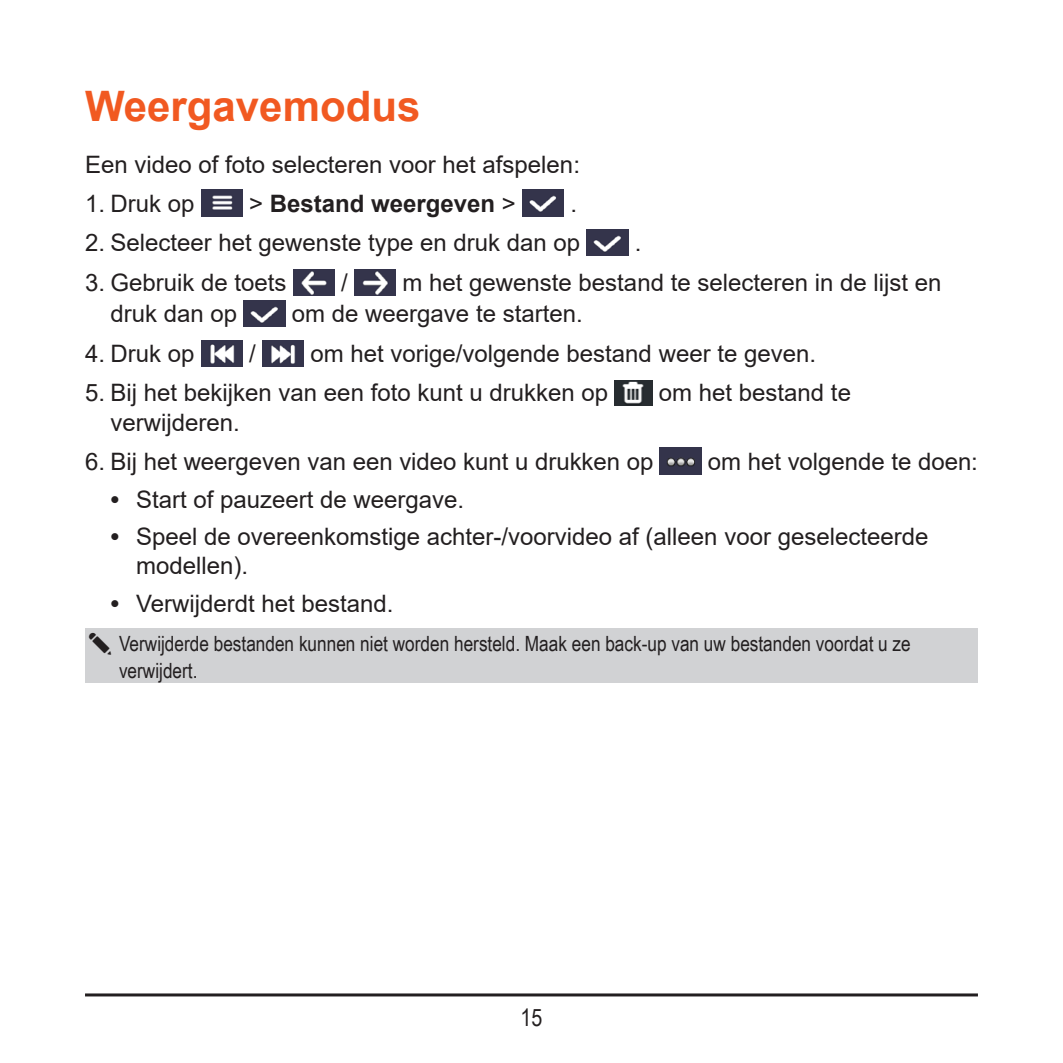
<style>
.page{position:relative;width:1063px;height:1063px;background:#fff}
.page>*{position:absolute;margin:0;border:0;box-sizing:border-box;transform-origin:0 0}
.t1{font:700 42px "Arial";color:#f15921}
.t2{font:24px/28.8px "Arial";color:#231f20}
.t3{font:700 24px "Arial";color:#231f20}
.t4{font:24px "Arial Narrow";color:#231f20}
.t5{font:21px/27px "Arial Narrow";color:#231f20}
.s1{font-weight:400}
</style>
<div class="page">
<hr style="left:85px;top:993px;width:893px;height:3px;background:#231f20">
<div style="left:85px;top:628px;width:893px;height:54px;background:#d1d2d4"></div>
<img style="left:201px;top:190px;width:42px;height:26px">
<img style="left:523px;top:190px;width:41px;height:26px">
<img style="left:587px;top:230px;width:41px;height:26px">
<img style="left:293px;top:269px;width:42px;height:27px">
<img style="left:355px;top:269px;width:41px;height:27px">
<img style="left:244px;top:301px;width:41px;height:26px">
<img style="left:201px;top:340px;width:42px;height:27px">
<img style="left:263px;top:340px;width:41px;height:27px">
<img style="left:615px;top:380px;width:37px;height:26px">
<img style="left:660px;top:448px;width:41px;height:26px">
<h1 class="t1" style="left:85px;top:77px;width:337px">Weergavemodus</h1>
<p class="t2" style="left:85px;top:150px;width:496px">Een video of foto selecteren voor het afspelen:</p>
<p class="t2" style="left:85px;top:189px;width:111px">1. Druk op</p>
<p class="t3" style="left:249px;top:186px;width:268px"><span class="s1">&gt;</span> Bestand weergeven <span class="s1">&gt;</span></p>
<p class="t2" style="left:571px;top:189px;width:8px">.</p>
<p class="t2" style="left:85px;top:228px;width:497px">2. Selecteer het gewenste type en druk dan op</p>
<p class="t2" style="left:635px;top:228px;width:8px">.</p>
<p class="t2" style="left:85px;top:268px;width:203px">3. Gebruik de toets</p>
<p class="t2" style="left:341px;top:268px;width:8px">/</p>
<p class="t2" style="left:403px;top:268px;width:540px">m het gewenste bestand te selecteren in de lijst en</p>
<p class="t2" style="left:111px;top:299px;width:128px">druk dan op</p>
<p class="t2" style="left:292px;top:299px;width:292px">om de weergave te starten.</p>
<p class="t2" style="left:85px;top:339px;width:111px">4. Druk op</p>
<p class="t2" style="left:249px;top:339px;width:8px">/</p>
<p class="t2" style="left:310px;top:339px;width:507px">om het vorige/volgende bestand weer te geven.</p>
<p class="t2" style="left:85px;top:378px;width:525px">5. Bij het bekijken van een foto kunt u drukken op</p>
<p class="t2" style="left:659px;top:378px;width:194px">om het bestand te</p>
<p class="t2" style="left:111px;top:408px;width:131px">verwijderen.</p>
<p class="t2" style="left:85px;top:447px;width:570px">6. Bij het weergeven van een video kunt u drukken op</p>
<p class="t2" style="left:708px;top:447px;width:272px">om het volgende te doen:</p>
<p class="t2" style="left:111px;top:485px;width:355px">● Start of pauzeert de weergave.</p>
<p class="t2" style="left:136px;top:522px;width:794px;text-indent:-26px">● Speel de overeenkomstige achter-/voorvideo af (alleen voor geselecteerde modellen).</p>
<p class="t2" style="left:111px;top:589px;width:285px">● Verwijderdt het bestand.</p>
<p class="t5" style="left:119px;top:629px;width:793px;text-indent:-34px">✎ Verwijderde bestanden kunnen niet worden hersteld. Maak een back-up van uw bestanden voordat u ze verwijdert.</p>
<p class="t4" style="left:521px;top:1000px;width:23px">15</p>
</div>
